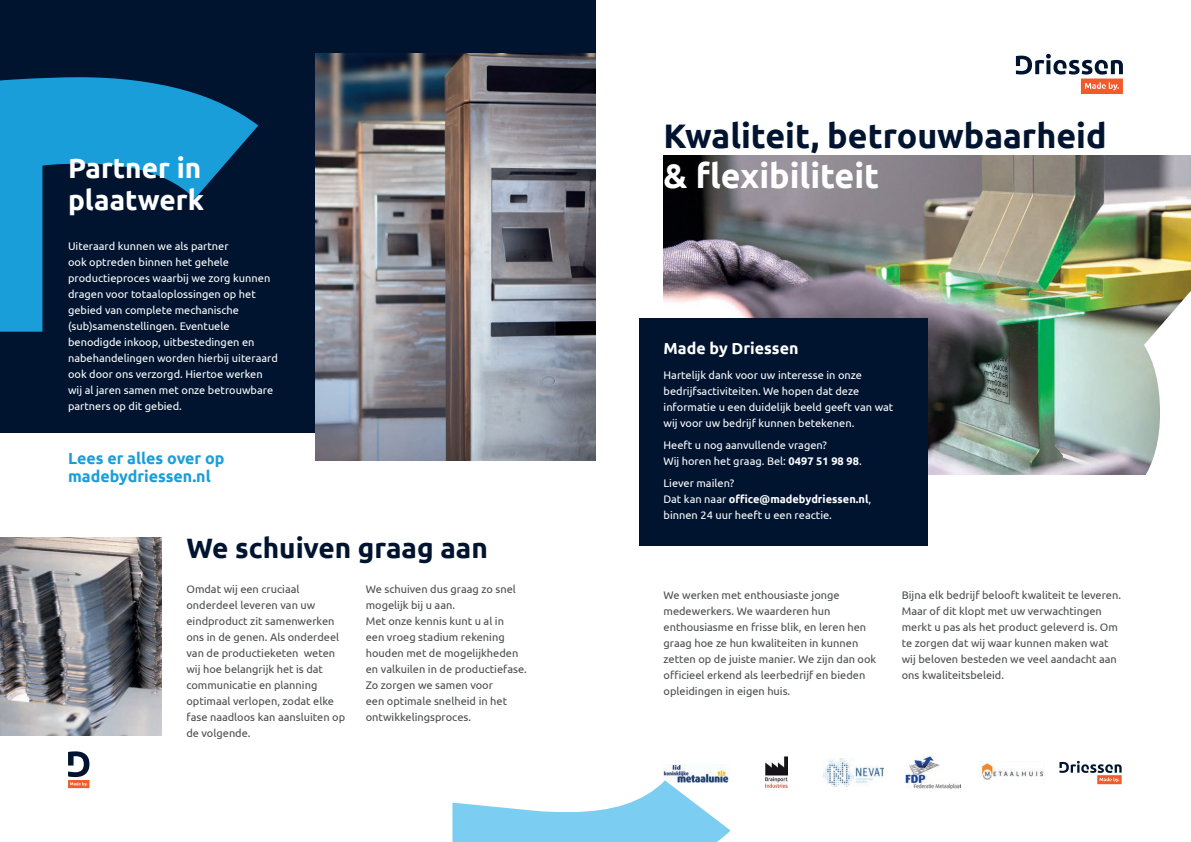
<style>
.page{position:relative;width:1191px;height:842px;background:#fff}
.page>*{position:absolute;margin:0;border:0;box-sizing:border-box;transform-origin:0 0}
.t1{font:700 34px "Ubuntu";color:#001430}
.t2{font:700 34px "Ubuntu";color:#fff}
.t3{font:700 28px "Ubuntu";color:#001430}
.t4{font:700 28px/32px "Ubuntu";color:#fff}
.t5{font:700 16px/18px "Ubuntu";color:#199eda}
.t6{font:700 16px "Ubuntu";color:#fff}
.t7{font:11px/16px "Ubuntu";color:#4b4c4d}
.t8{font:11px/16px "Ubuntu";color:#fff}
.s1{font-weight:700}
</style>
<div class="page">
<div style="left:0;top:0;width:595px;height:432px;background:#001430"></div>
<img style="left:316px;top:54px;width:279px;height:407px">
<img style="left:0;top:537px;width:161px;height:199px">
<img style="left:663px;top:156px;width:528px;height:319px">
<svg style="left:1142px;top:286px;width:49px;height:189px"></svg>
<div style="left:639px;top:318px;width:288px;height:227px;background:#001430"></div>
<svg style="left:0;top:77px;width:258px;height:255px"></svg>
<img style="left:766px;top:757px;width:22px;height:31px">
<img style="left:905px;top:757px;width:55px;height:31px">
<img style="left:663px;top:764px;width:65px;height:16px">
<img style="left:979px;top:761px;width:65px;height:19px">
<img style="left:823px;top:758px;width:61px;height:28px">
<svg style="left:1059px;top:761px;width:62px;height:23px"></svg>
<svg style="left:1016px;top:54px;width:107px;height:40px"></svg>
<svg style="left:68px;top:751px;width:21px;height:37px"></svg>
<svg style="left:452px;top:780px;width:278px;height:62px"></svg>
<h2 class="t4" style="left:68px;top:151px;width:137px">Partner in plaatwerk</h2>
<p class="t8" style="left:68px;top:237px;width:211px">Uiteraard kunnen we als partner<br>ook optreden binnen het gehele productieproces waarbij we zorg kunnen dragen voor totaaloplossingen op het gebied van complete mechanische (sub)samenstellingen. Eventuele benodigde inkoop, uitbestedingen en nabehandelingen worden hierbij uiteraard ook door ons verzorgd. Hiertoe werken wij al jaren samen met onze betrouwbare partners op dit gebied.</p>
<h3 class="t5" style="left:68px;top:449px;width:158px">Lees er alles over op madebydriessen.nl</h3>
<h2 class="t3" style="left:186px;top:531px;width:303px">We schuiven graag aan</h2>
<p class="t7" style="left:186px;top:580px;width:160px">Omdat wij een cruciaal onderdeel leveren van uw eindproduct zit samenwerken ons in de genen. Als onderdeel van de productieketen weten wij hoe belangrijk het is dat communicatie en planning optimaal verlopen, zodat elke fase naadloos kan aansluiten op de volgende.</p>
<p class="t7" style="left:366px;top:580px;width:163px">We schuiven dus graag zo snel mogelijk bij u aan.<br>Met onze kennis kunt u al in<br>een vroeg stadium rekening houden met de mogelijkheden en valkuilen in de productiefase.<br>Zo zorgen we samen voor<br>een optimale snelheid in het ontwikkelingsproces.</p>
<h1 class="t1" style="left:663px;top:115px;width:444px">Kwaliteit, betrouwbaarheid</h1>
<h1 class="t2" style="left:663px;top:156px;width:217px">&amp; flexibiliteit</h1>
<h3 class="t6" style="left:663px;top:339px;width:136px">Made by Driessen</h3>
<p class="t8" style="left:663px;top:367px;width:231px">Hartelijk dank voor uw interesse in onze bedrijfsactiviteiten. We hopen dat deze informatie u een duidelijk beeld geeft van wat wij voor uw bedrijf kunnen betekenen.</p>
<p class="t8" style="left:663px;top:437px;width:200px">Heeft u nog aanvullende vragen?<br>Wij horen het graag. Bel: <span class="s1">0497 51 98 98</span>.</p>
<p class="t8" style="left:663px;top:474px;width:209px">Liever mailen?<br>Dat kan naar <span class="s1">office@madebydriessen.nl</span>, binnen 24 uur heeft u een reactie.</p>
<p class="t7" style="left:663px;top:587px;width:214px">We werken met enthousiaste jonge medewerkers. We waarderen hun enthousiasme en frisse blik, en leren hen graag hoe ze hun kwaliteiten in kunnen zetten op de juiste manier. We zijn dan ook officieel erkend als leerbedrijf en bieden opleidingen in eigen huis.</p>
<p class="t7" style="left:901px;top:587px;width:221px">Bijna elk bedrijf belooft kwaliteit te leveren.<br>Maar of dit klopt met uw verwachtingen merkt u pas als het product geleverd is. Om te zorgen dat wij waar kunnen maken wat wij beloven besteden we veel aandacht aan ons kwaliteitsbeleid.</p>
</div>
